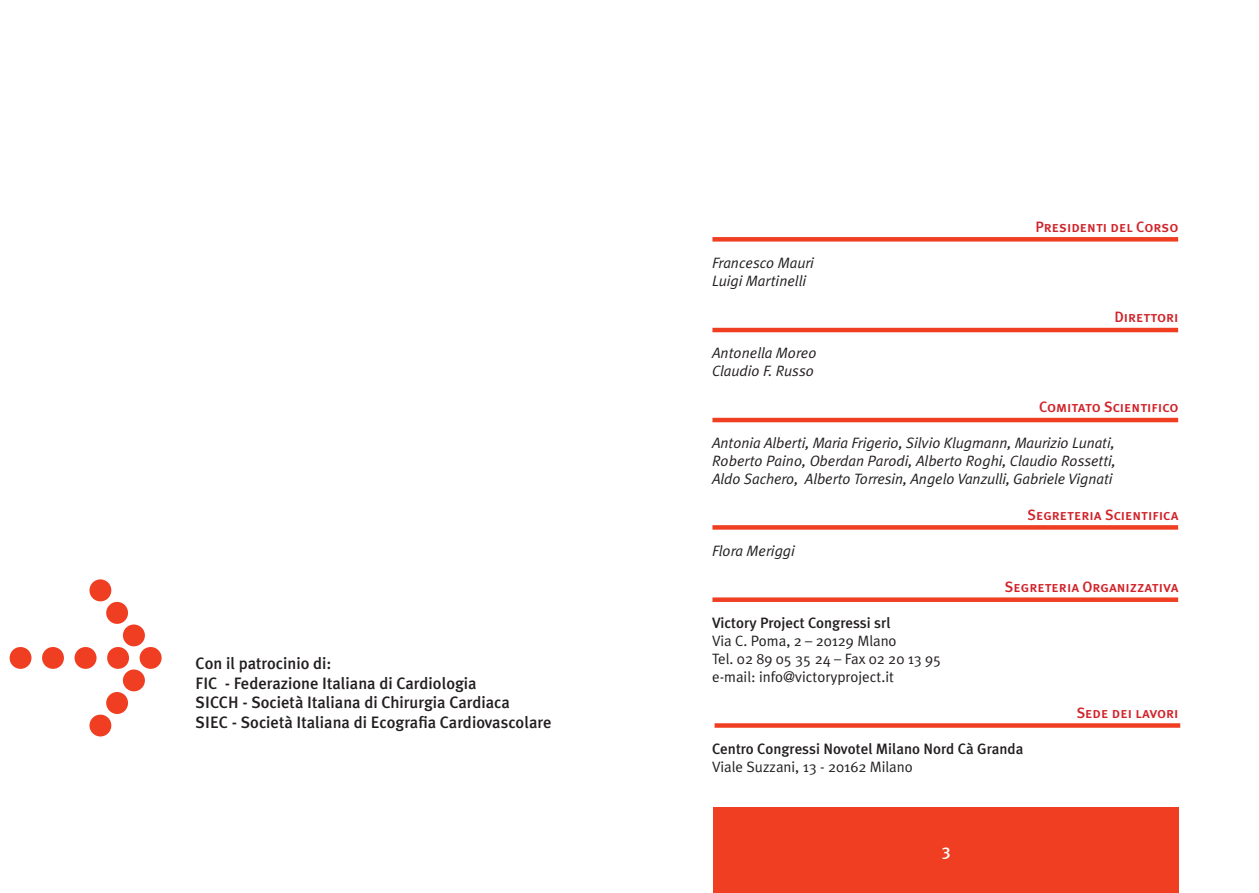
<style>
.page{position:relative;width:1259px;height:893px;background:#fff}
.page>*{position:absolute;margin:0;border:0;box-sizing:border-box;transform-origin:0 0}
.t1{font:500 16.5px/19.8px "Meta Plus";color:#231f20}
.t2{font:500 16.5px "Meta Plus";color:#fff}
.t3{font:italic 15px/18px "Meta Plus Normal";color:#231f20}
.t4{font:15px/18px "Meta Plus Normal";color:#231f20}
.t5{font:15px "Meta Plus Medium Caps";color:#d1232a}
.t6{font:500 15px "Meta Plus";color:#231f20}
</style>
<div class="page">
<div style="left:712px;top:237px;width:466px;height:5px;background:#ef3e22"></div>
<hr style="left:712px;top:328px;width:466px;height:4px;background:#ef3e22">
<hr style="left:712px;top:418px;width:466px;height:4px;background:#ef3e22">
<div style="left:712px;top:525px;width:466px;height:5px;background:#ef3e22"></div>
<div style="left:712px;top:597px;width:466px;height:5px;background:#ef3e22"></div>
<div style="left:713px;top:807px;width:465px;height:86px;background:#ef3e22"></div>
<div style="left:714px;top:723px;width:466px;height:5px;background:#ef3e22"></div>
<svg style="left:9px;top:579px;width:153px;height:157px"></svg>
<p class="t1" style="left:196px;top:653px;width:357px">Con il patrocinio di:<br>FIC - Federazione Italiana di Cardiologia<br>SICCH - Società Italiana di Chirurgia Cardiaca<br>SIEC - Società Italiana di Ecografia Cardiovascolare</p>
<p class="t3" style="left:712px;top:253px;width:103px">Francesco Mauri<br>Luigi Martinelli</p>
<p class="t3" style="left:712px;top:343px;width:106px">Antonella Moreo<br>Claudio F. Russo</p>
<p class="t5" style="left:1035px;top:218px;width:144px">Presidenti del Corso</p>
<p class="t5" style="left:1114px;top:308px;width:66px">Direttori</p>
<p class="t5" style="left:1039px;top:398px;width:141px">Comitato Scientifico</p>
<p class="t3" style="left:712px;top:433px;width:405px;text-align:justify">Antonia Alberti, Maria Frigerio, Silvio Klugmann, Maurizio Lunati, Roberto Paino, Oberdan Parodi, Alberto Roghi, Claudio Rossetti, Aldo Sachero, Alberto Torresin, Angelo Vanzulli, Gabriele Vignati</p>
<p class="t5" style="left:1027px;top:506px;width:153px">Segreteria Scientifica</p>
<p class="t3" style="left:712px;top:541px;width:84px">Flora Meriggi</p>
<p class="t5" style="left:1005px;top:578px;width:175px">Segreteria Organizzativa</p>
<p class="t6" style="left:712px;top:614px;width:180px">Victory Project Congressi srl</p>
<p class="t4" style="left:712px;top:631px;width:231px">Via C. Poma, 2 – 20129 Mlano<br>Tel. 02 89 05 35 24 – Fax 02 20 13 95 e-mail: info@victoryproject.it</p>
<p class="t5" style="left:1076px;top:704px;width:103px">Sede dei lavori</p>
<p class="t6" style="left:712px;top:740px;width:313px">Centro Congressi Novotel Milano Nord Cà Granda</p>
<p class="t4" style="left:712px;top:757px;width:202px">Viale Suzzani, 13 - 20162 Milano</p>
<p class="t2" style="left:942px;top:841px;width:10px">3</p>
</div>
